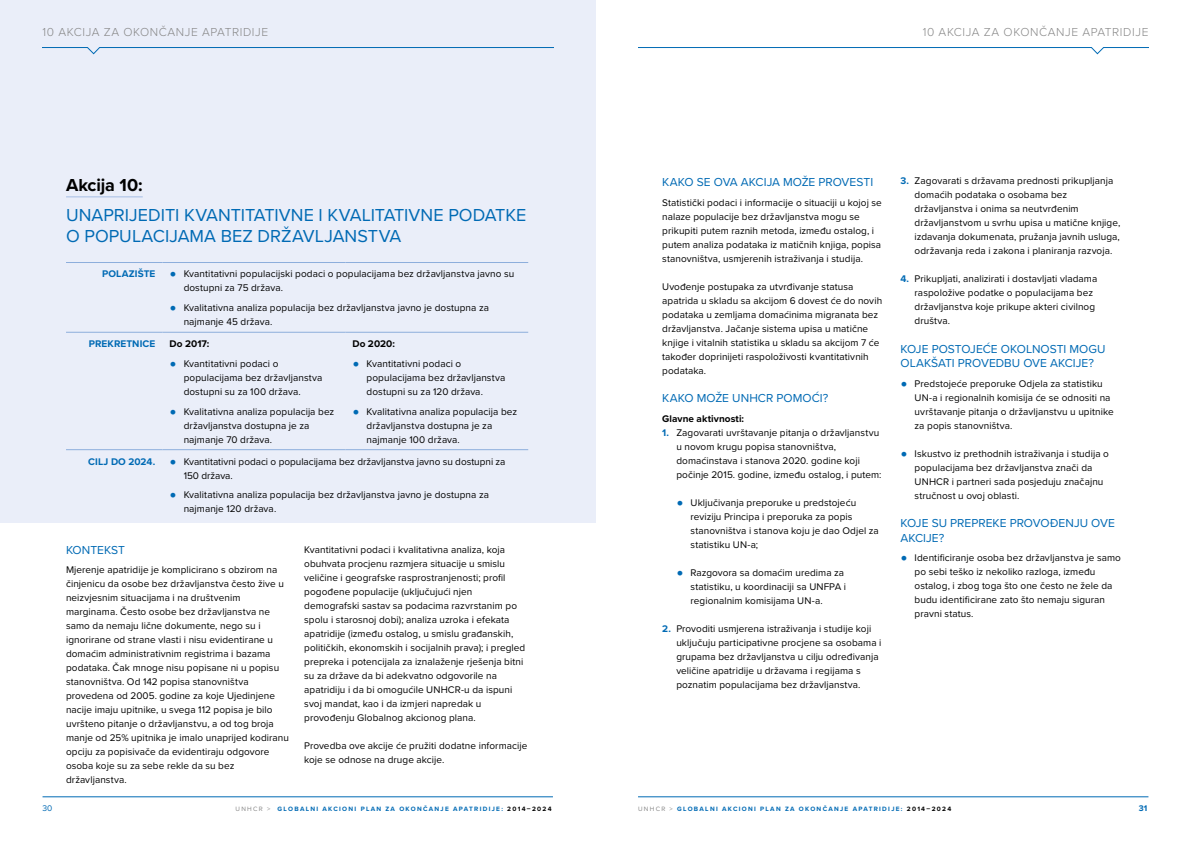
<style>
.page{position:relative;width:1191px;height:842px;background:#fff}
.page>*{position:absolute;margin:0;border:0;box-sizing:border-box;transform-origin:0 0}
.t1{font:18px/21.6px "Proxima Nova";color:#006ab4}
.t2{font:700 18px "Proxima Nova";letter-spacing:-.005em;color:#000}
.t3{font:12px/14.4px "Proxima Nova";letter-spacing:.005em;color:#006ab4}
.t4{font:300 12px "Proxima Nova";letter-spacing:.05em;color:#878787}
.t5{font:10px/14px "Proxima Nova";letter-spacing:.005em;color:#000}
.t6{font:700 10px "Proxima Nova";letter-spacing:.005em;color:#000}
.t7{font:700 10px "Proxima Nova";letter-spacing:.01em;color:#006ab4}
.t8{font:8.5px "Proxima Nova";color:#006ab4}
.t9{font:700 8.5px "Proxima Nova";color:#006ab4}
.t10{font:700 6.5px "Proxima Nova";letter-spacing:.2em;color:#006ab4}
.s1{font-weight:700;color:#006ab4}
.s2{font-weight:700;font-size:20px;color:#006ab4}
.s3{font-weight:400;color:#878787}
.s4{color:#000}
</style>
<div class="page">
<div style="left:0;top:0;width:595px;height:522px;background:#eaeef9"></div>
<hr style="left:66px;top:196px;width:77px;height:1px;background:#a5bde4">
<hr style="left:66px;top:262px;width:96px;height:1px;background:#8daedc">
<hr style="left:162px;top:262px;width:183px;height:1px;background:#8daedc">
<hr style="left:345px;top:262px;width:183px;height:1px;background:#8daedc">
<hr style="left:66px;top:332px;width:96px;height:1px;background:#8daedc">
<hr style="left:162px;top:332px;width:183px;height:1px;background:#8daedc">
<hr style="left:345px;top:332px;width:183px;height:1px;background:#8daedc">
<hr style="left:66px;top:449px;width:96px;height:1px;background:#8daedc">
<hr style="left:162px;top:449px;width:183px;height:1px;background:#8daedc">
<hr style="left:345px;top:449px;width:183px;height:1px;background:#8daedc">
<svg style="left:43px;top:47px;width:510px;height:7px"></svg>
<svg style="left:638px;top:47px;width:510px;height:7px"></svg>
<hr style="left:638px;top:796px;width:510px;height:1px;background:#006ab4">
<hr style="left:43px;top:796px;width:510px;height:1px;background:#006ab4">
<p class="t4" style="left:43px;top:25px;width:227px">10 AKCIJA ZA OKONČANJ E APATRIDIJ E</p>
<p class="t4" style="left:922px;top:25px;width:227px">10 AKCIJA ZA OKONČANJ E APATRIDIJ E</p>
<h1 class="t2" style="left:66px;top:174px;width:78px">Akcija 10:</h1>
<h1 class="t1" style="left:66px;top:204px;width:459px">UNAPRIJED ITI KVANTITATIVNE I KVALITATIVNE PODATKE<br>O POPULACIJAMA BEZ DRŽAVLJANSTVA</h1>
<p class="t5" style="left:184px;top:267px;width:332px;text-indent:-81px"><span class="s1">POLAZIŠTE</span> <span class="s2">•</span> Kvantitativni populacijski podaci o populacijama bez državljanstva javno su dostupni za 75 država.</p>
<p class="t5" style="left:184px;top:301px;width:307px;text-indent:-14px"><span class="s2">•</span> Kvalitativna analiza populacija bez državljanstva javno je dostupna za najmanje 45 država.</p>
<p class="t7" style="left:89px;top:338px;width:68px">PREKRETNICE</p>
<p class="t6" style="left:169px;top:338px;width:41px">Do 2017:</p>
<p class="t5" style="left:184px;top:357px;width:140px;text-indent:-14px"><span class="s2">•</span> Kvantitativni podaci o populacijama bez državljanstva dostupni su za 100 država.</p>
<p class="t5" style="left:184px;top:404px;width:152px;text-indent:-14px"><span class="s2">•</span> Kvalitativna analiza populacija bez državljanstva dostupna je za najmanje 70 država.</p>
<p class="t6" style="left:352px;top:338px;width:44px">Do 2020:</p>
<p class="t5" style="left:366px;top:357px;width:140px;text-indent:-14px"><span class="s2">•</span> Kvantitativni podaci o populacijama bez državljanstva dostupni su za 120 država.</p>
<p class="t5" style="left:366px;top:404px;width:152px;text-indent:-14px"><span class="s2">•</span> Kvalitativna analiza populacija bez državljanstva dostupna je za najmanje 100 država.</p>
<p class="t5" style="left:184px;top:454px;width:323px;text-indent:-95px"><span class="s1">CILJ DO 2024.</span> <span class="s2">•</span> Kvantitativni podaci o populacijama bez državljanstva javno su dostupni za<br>150 država.</p>
<p class="t5" style="left:184px;top:488px;width:307px;text-indent:-14px"><span class="s2">•</span> Kvalitativna analiza populacija bez državljanstva javno je dostupna za najmanje 120 država.</p>
<p class="t3" style="left:66px;top:543px;width:60px">KONTEKST</p>
<p class="t5" style="left:66px;top:563px;width:224px">Mjerenje apatridije je komplicirano s obzirom na činjenicu da osobe bez državljanstva često žive u neizvjesnim situacijama i na društvenim marginama. Često osobe bez državljanstva ne samo da nemaju lične dokumente, nego su i ignorirane od strane vlasti i nisu evidentirane u domaćim administrativnim registrima i bazama podataka. Čak mnoge nisu popisane ni u popisu stanovništva. Od 142 popisa stanovništva provedena od 2005. godine za koje Ujedinjene nacije imaju upitnike, u svega 112 popisa je bilo uvršteno pitanje o državljanstvu, a od tog broja manje od 25% upitnika je imalo unaprijed kodiranu opciju za popisivače da evidentiraju odgovore osoba koje su za sebe rekle da su bez državljanstva.</p>
<p class="t5" style="left:304px;top:543px;width:223px">Kvantitativni podaci i kvalitativna analiza, koja obuhvata procjenu razmjera situacije u smislu veličine i geografske rasprostranjenosti; profil pogođene populacije (uključujući njen demografski sastav sa podacima razvrstanim po spolu i starosnoj dobi); analiza uzroka i efekata apatridije (između ostalog, u smislu građanskih, političkih, ekonomskih i socijalnih prava); i pregled prepreka i potencijala za iznalaženje rješenja bitni su za države da bi adekvatno odgovorile na apatridiju i da bi omogućile UNHCR-u da ispuni svoj mandat, kao i da izmjeri napredak u provođenju Globalnog akcionog plana.</p>
<p class="t5" style="left:304px;top:739px;width:225px">Provedba ove akcije će pružiti dodatne informacije koje se odnose na druge akcije.</p>
<p class="t3" style="left:662px;top:175px;width:212px">KAKO SE OVA AKCIJA MOŽE PROVESTI</p>
<p class="t5" style="left:662px;top:195px;width:221px">Statistički podaci i informacije o situaciji u kojoj se nalaze populacije bez državljanstva mogu se prikupiti putem raznih metoda, između ostalog, i putem analiza podataka iz matičnih knjiga, popisa stanovništva, usmjerenih istraživanja i studija.</p>
<p class="t5" style="left:662px;top:279px;width:221px">Uvođenje postupaka za utvrđivanje statusa apatrida u skladu sa akcijom 6 dovest će do novih podataka u zemljama domaćinima migranata bez državljanstva. Jačanje sistema upisa u matične knjige i vitalnih statistika u skladu sa akcijom 7 će također doprinijeti raspoloživosti kvantitativnih podataka.</p>
<p class="t3" style="left:662px;top:391px;width:168px">KAKO MOŽE UNHCR POMOĆI?</p>
<p class="t6" style="left:662px;top:412px;width:83px">Glavne aktivnosti:</p>
<p class="t5" style="left:676px;top:426px;width:207px;text-indent:-14px"><span class="s1">1.</span> Zagovarati uvrštavanje pitanja o državljanstvu u novom krugu popisa stanovništva, domaćinstava i stanova 2020. godine koji počinje 2015. godine, između ostalog, i putem:</p>
<p class="t5" style="left:690px;top:496px;width:190px;text-indent:-14px"><span class="s2">•</span> Uključivanja preporuke u predstojeću reviziju Principa i preporuka za popis stanovništva i stanova koju je dao Odjel za statistiku UN-a;</p>
<p class="t5" style="left:690px;top:566px;width:157px;text-indent:-14px"><span class="s2">•</span> Razgovora sa domaćim uredima za statistiku, u koordinaciji sa UNFPA i regionalnim komisijama UN-a.</p>
<p class="t5" style="left:676px;top:622px;width:207px;text-indent:-14px"><span class="s1">2.</span> Provoditi usmjerena istraživanja i studije koji uključuju participativne procjene sa osobama i grupama bez državljanstva u cilju određivanja veličine apatridije u državama i regijama s poznatim populacijama bez državljanstva.</p>
<p class="t5" style="left:914px;top:174px;width:207px;text-indent:-14px"><span class="s1">3.</span> Zagovarati s državama prednosti prikupljanja domaćih podataka o osobama bez državljanstva i onima sa neutvrđenim državljanstvom u svrhu upisa u matične knjige, izdavanja dokumenata, pružanja javnih usluga, održavanja reda i zakona i planiranja razvoja.</p>
<p class="t5" style="left:914px;top:272px;width:184px;text-indent:-14px"><span class="s1">4.</span> Prikupljati, analizirati i dostavljati vladama raspoložive podatke o populacijama bez državljanstva koje prikupe akteri civilnog društva.</p>
<p class="t3" style="left:900px;top:342px;width:15px">KOJE</p>
<p class="t3" style="left:900px;top:342px;width:207px;text-indent:31px">POSTOJEĆE OKOLNOSTI MOG U<br>OLAKŠATI PROVEDB</p>
<p class="t3" style="left:1012px;top:356px;width:84px">U OVE AKCIJE?</p>
<p class="t5" style="left:914px;top:377px;width:201px;text-indent:-14px"><span class="s2">•</span> Predstojeće preporuke Odjela za statistiku UN-a i regionalnih komisija će se odnositi na uvrštavanje pitanja o državljanstvu u upitnike za popis stanovništva.</p>
<p class="t5" style="left:914px;top:447px;width:196px;text-indent:-14px"><span class="s2">•</span> Iskustvo iz prethodnih istraživanja i studija o populacijama bez državljanstva znači da UNHCR i partneri sada posjeduju značajnu stručnost u ovoj oblasti.</p>
<p class="t3" style="left:900px;top:516px;width:15px">KOJE</p>
<p class="t3" style="left:900px;top:516px;width:214px;text-indent:31px">SU PREPREKE PROVOĐENJU OVE<br>AKCIJE?</p>
<p class="t5" style="left:914px;top:551px;width:208px;text-indent:-14px"><span class="s2">•</span> Identificiranje osoba bez državljanstva je samo po sebi teško iz nekoliko razloga, između ostalog, i zbog toga što one često ne žele da budu identificirane zato što nemaju siguran pravni status.</p>
<p class="t8" style="left:43px;top:803px;width:11px">30</p>
<p class="t10" style="left:235px;top:805px;width:318px"><span class="s3">UNHCR &gt;</span> GLOBALNI AKCIONI PLAN ZA OKONČANJE APATRIDIJE: <span class="s4">2014–2024</span></p>
<p class="t10" style="left:638px;top:805px;width:315px"><span class="s3">UNHCR &gt;</span> GLOBALNI AKCIONI PLAN ZA OKONČANJE APATRIDIJE: <span class="s4">2014–2024</span></p>
<p class="t9" style="left:1138px;top:803px;width:10px">31</p>
</div>
